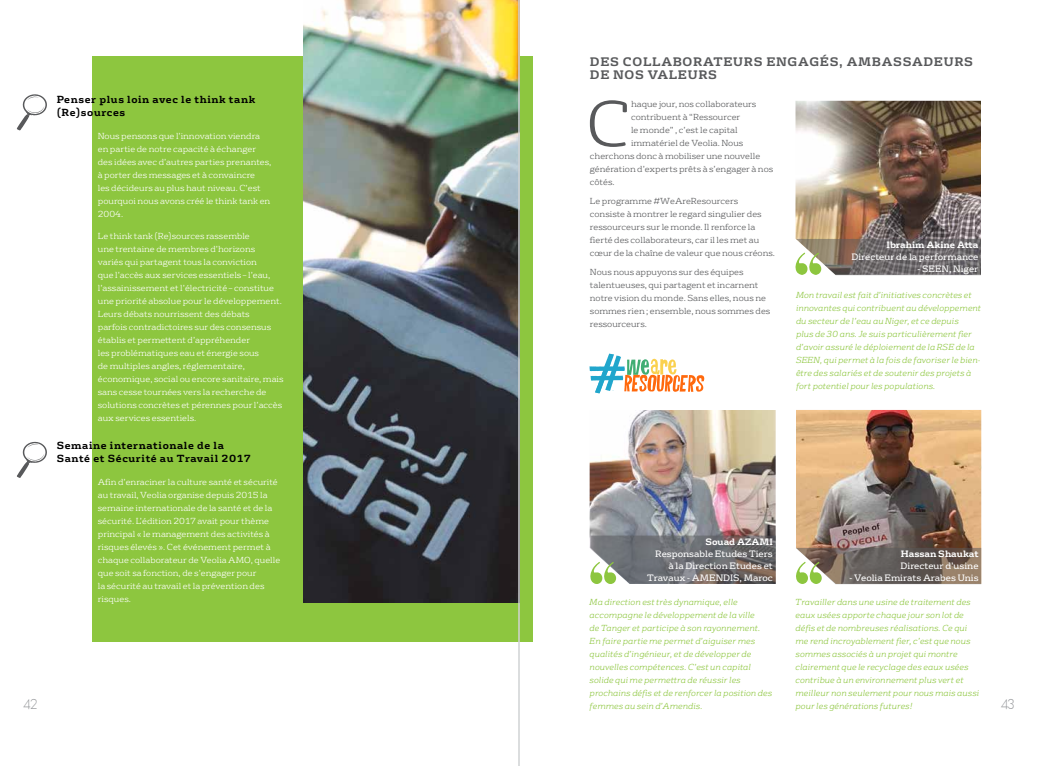
<style>
.page{position:relative;width:1038px;height:766px;background:#fff}
.page>*{position:absolute;margin:0;border:0;box-sizing:border-box;transform-origin:0 0}
.t1{font:300 62.7px "FS Rufus";color:#58595b}
.t2{font:300 14px "Geosans";color:#939598}
.t3{font:700 12px/13px "FS Rufus";letter-spacing:.06em;color:#58595b}
.t4{font:700 10px/13px "FS Rufus";letter-spacing:.06em;color:#000}
.t5{font:9px/12px "FS Rufus";color:#fff;text-align:right}
.t6{font:700 9px "FS Rufus";color:#fff}
.t7{font:300 8.5px/13px "FS Rufus";color:#fff}
.t8{font:italic 300 8.5px/13px "FS Rufus";color:#8dc63f}
.t9{font:300 8.5px/13px "FS Rufus";color:#58595b}
</style>
<div class="page">
<svg style="left:17px;top:94px;width:30px;height:36px"></svg>
<svg style="left:17px;top:441px;width:30px;height:37px"></svg>
<div style="left:93px;top:57px;width:440px;height:584px;background:#8dc63f"></div>
<img style="left:303px;top:0;width:215px;height:602px">
<img style="left:589px;top:410px;width:186px;height:125px">
<img style="left:795px;top:101px;width:186px;height:138px">
<img style="left:796px;top:410px;width:185px;height:137px">
<svg style="left:589px;top:535px;width:186px;height:49px;background:#767776"></svg>
<svg style="left:795px;top:239px;width:186px;height:36px;background:#7f7a73"></svg>
<svg style="left:796px;top:547px;width:185px;height:37px;background:#796f62"></svg>
<svg style="left:589px;top:353px;width:115px;height:41px"></svg>
<hr style="left:518px;top:0;width:1px;height:765px;background:#d1d3d4">
<h3 class="t3" style="left:590px;top:54px;width:385px">DES COLLABORATEURS ENGAGÉS, AMBASSADEURS<br>DE NOS VALEURS</h3>
<p class="t4" style="left:57px;top:92px;width:200px">Penser plus loin avec le think tank (Re)sources</p>
<p class="t7" style="left:98px;top:129px;width:175px">Nous pensons que l’innovation viendra en partie de notre capacité à échanger des idées avec d’autres parties prenantes, à porter des messages et à convaincre<br>les décideurs au plus haut niveau. C’est pourquoi nous avons créé le think tank en 2004.</p>
<p class="t7" style="left:98px;top:228px;width:187px">Le think tank (Re)sources rassemble<br>une trentaine de membres d’horizons<br>variés qui partagent tous la conviction<br>que l’accès aux services essentiels – l’eau, l’assainissement et l’électricité – constitue une priorité absolue pour le développement.<br>Leurs débats nourrissent des débats<br>parfois contradictoires sur des consensus établis et permettent d’appréhender<br>les problématiques eau et énergie sous<br>de multiples angles, réglementaire, économique, social ou encore sanitaire, mais sans cesse tournées vers la recherche de solutions concrètes et pérennes pour l’accès aux services essentiels.</p>
<p class="t4" style="left:57px;top:438px;width:196px">Semaine internationale de la<br>Santé et Sécurité au Travail 2017</p>
<p class="t7" style="left:98px;top:474px;width:184px">Afin d’enraciner la culture santé et sécurité au travail, Veolia organise depuis 2015 la semaine internationale de la santé et de la sécurité. L’édition 2017 avait pour thème principal « le management des activités à risques élevés ». Cet événement permet à chaque collaborateur de Veolia AMO, quelle que soit sa fonction, de s’engager pour<br>la sécurité au travail et la prévention des risques.</p>
<h1 class="t1" style="left:586px;top:74px;width:46px">C</h1>
<p class="t9" style="left:631px;top:97px;width:127px">haque jour, nos collaborateurs</p>
<p class="t9" style="left:631px;top:110px;width:111px">contribuent à “Ressourcer</p>
<p class="t9" style="left:631px;top:123px;width:108px">le monde” , c’est le capital</p>
<p class="t9" style="left:631px;top:136px;width:114px">immatériel de Veolia. Nous</p>
<p class="t9" style="left:590px;top:149px;width:172px">cherchons donc à mobiliser une nouvelle</p>
<p class="t9" style="left:590px;top:162px;width:185px">génération d’experts prêts à s’engager à nos</p>
<p class="t9" style="left:590px;top:175px;width:26px">côtés.</p>
<p class="t9" style="left:590px;top:193px;width:187px">Le programme #WeAreResourcers consiste à montrer le regard singulier des ressourceurs sur le monde. Il renforce la fierté des collaborateurs, car il les met au cœur de la chaîne de valeur que nous créons.</p>
<p class="t9" style="left:590px;top:264px;width:182px">Nous nous appuyons sur des équipes talentueuses, qui partagent et incarnent notre vision du monde. Sans elles, nous ne sommes rien ; ensemble, nous sommes des ressourceurs.</p>
<p class="t6" style="left:886px;top:237px;width:93px">Ibrahim Akine Atta</p>
<p class="t5" style="left:851px;top:250px;width:128px">Directeur de la performance</p>
<p class="t5" style="left:917px;top:262px;width:62px">- SEEN, Niger</p>
<p class="t8" style="left:796px;top:287px;width:187px">Mon travail est fait d’initiatives concrètes et innovantes qui contribuent au développement du secteur de l’eau au Niger, et ce depuis<br>plus de 30 ans. Je suis particulièrement fier d’avoir assuré le déploiement de la RSE de la SEEN, qui permet à la fois de favoriser le bien&shy;être des salariés et de soutenir des projets à fort potentiel pour les populations.</p>
<p class="t6" style="left:705px;top:533px;width:69px">Souad AZAMI</p>
<p class="t5" style="left:647px;top:547px;width:127px">Responsable Etudes Tiers<br>à la Direction Etudes et<br>Travaux - AMENDIS, Maroc</p>
<p class="t6" style="left:900px;top:545px;width:79px">Hassan Shaukat</p>
<p class="t5" style="left:900px;top:558px;width:80px">Directeur d’usine</p>
<p class="t5" style="left:849px;top:570px;width:131px">- Veolia Emirats Arabes Unis</p>
<p class="t8" style="left:589px;top:594px;width:184px">Ma direction est très dynamique, elle accompagne le développement de la ville<br>de Tanger et participe à son rayonnement.<br>En faire partie me permet d’aiguiser mes qualités d’ingénieur, et de développer de nouvelles compétences. C’est un capital solide qui me permettra de réussir les prochains défis et de renforcer la position des femmes au sein d’Amendis.</p>
<p class="t8" style="left:795px;top:594px;width:185px">Travailler dans une usine de traitement des eaux usées apporte chaque jour son lot de défis et de nombreuses réalisations. Ce qui me rend incroyablement fier, c’est que nous sommes associés à un projet qui montre clairement que le recyclage des eaux usées contribue à un environnement plus vert et meilleur non seulement pour nous mais aussi pour les générations futures!</p>
<h2 class="t2" style="left:23px;top:696px;width:16px">42</h2>
<h2 class="t2" style="left:1000px;top:696px;width:16px">43</h2>
</div>
